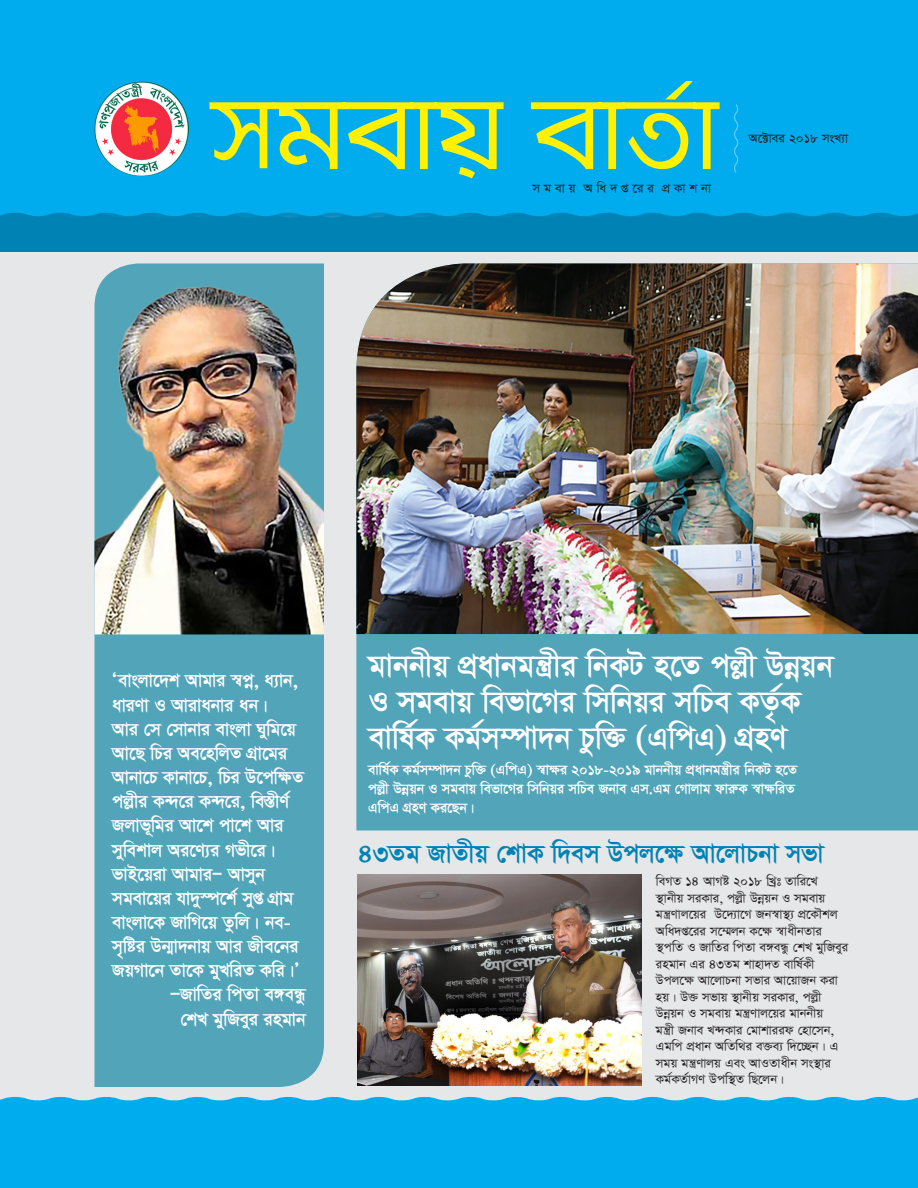
<style>
.page{position:relative;width:918px;height:1188px;background:#fff}
.page>*{position:absolute;margin:0;border:0;box-sizing:border-box;transform-origin:0 0}
.t1{font:700 36px/36px "Sutonny MJ";color:#fff}
.t2{font:700 30px "Sutonny MJ";color:#0082b5}
.t3{font:700 21px/24.2px "Sutonny MJ";color:#fff}
.t4{font:700 16.5px/19px "Sutonny MJ";color:#fff}
.t5{font:15px/16.5px "Sutonny MJ";color:#231f20}
</style>
<div class="page">
<div style="left:0;top:250px;width:918px;height:875px;background:#e6e7e9"></div>
<div style="left:0;top:14px;width:918px;height:237px;background:#0082b5"></div>
<div style="left:0;top:0;width:918px;height:216px;background:#00aced"></div>
<div style="left:0;top:1097px;width:918px;height:91px;background:#00aced"></div>
<div style="left:356px;top:634px;width:562px;height:196px;background:#52a4b8"></div>
<img style="left:356px;top:263px;width:562px;height:371px">
<div style="left:94px;top:263px;width:230px;height:824px;background:#52a4b8"></div>
<img style="left:94px;top:279px;width:230px;height:355px">
<svg style="left:210px;top:81px;width:510px;height:97px;background:#40bdb1"></svg>
<img style="left:358px;top:875px;width:284px;height:210px">
<img style="left:94px;top:82px;width:95px;height:94px;border-radius:47px">
<svg style="left:732px;top:103px;width:8px;height:71px"></svg>
<p class="t5" style="left:532px;top:180px;width:180px">M G EV Q A WA ` ß ‡I I CÖKV K BV</p>
<p class="t5" style="left:749px;top:130px;width:101px">A‡±VEI 2018 MSL¨V</p>
<p class="t3" style="left:112px;top:670px;width:193px">ÔEVSJV‡`K AVGVI ¯^CŒ, A¨VB,<br>AVIYV I AVIVABVI AB|<br>AVI †M †MVBVI EVSJV NYWG‡Q<br>AV‡Q WPI AE‡NWJZ MÖV‡GI<br>AVBV‡P KVBV‡P, WPI D‡CWŸZ<br>CJØXI K›`‡I K›`‡I, WE¯ÍXY©<br>RJVF~WGI AV‡K CV‡K AVI<br>MYWEKVJ AI‡Y¨I MFX‡I|<br>FVB‡QIV AVGVIÑ AVMYB<br>MGEV‡QI HV`Y¯Ú‡K© MYß MÖVG<br>EVSJV‡K RVWM‡Q ZZWJ| BE-<br>M„WÓI DB¥V`BVQ AVI RXE‡BI<br>RQMV‡B ZV‡K GYLWIZ KWI|Õ</p>
<p class="t3" style="left:170px;top:984px;width:146px">ÑRVWZI WCZV E½EÜZ</p>
<p class="t3" style="left:180px;top:1008px;width:127px">†KL GYWREYI INGVB</p>
<p class="t1" style="left:369px;top:649px;width:466px">GVBBXQ CÖAVBGŠ¿XI WBKU N‡Z CJØX DBŒQB<br>I MGEVQ WEFV‡MI WMWBQI MWPE KZ…©K<br>EVWL©K KG©M¤ÚV`B PZW³ (GWCG) MÖNY</p>
<p class="t4" style="left:368px;top:761px;width:430px">EVWL©K KG©M¤ÚV`B PZW³ (GWCG) ¯^VŸI 2018-2019 GVBBXQ CÖAVBGŠ¿XI WBKU N‡Z<br>CJØX DBŒQB I MGEVQ WEFV‡MI WMWBQI MWPE RBVE GM.GG †MVJVG DVIÆK ¯^VŸWIZ<br>GWCG MÖNY KI‡QB|</p>
<p class="t2" style="left:359px;top:837px;width:466px">43ZG RVZXQ †KVK W`EM DCJ‡Ÿ AV‡JVPBV MFV</p>
<p class="t5" style="left:656px;top:874px;width:195px">WEMZ 14 AVMÓ 2018 WLªT ZVWI‡L<br>¯’VBXQ MIKVI, CJØX DBŒQB I MGEVQ<br>GŠ¿YVJ‡QI D‡`¨V‡M RB¯^V¯’¨ CÖ‡KŠKJ<br>AWA`ß‡II M‡¤§JB K‡Ÿ ¯^VAXBZVI ¯’CWZ I RVWZI WCZV E½EÜZ†KL GYWREYI<br>INGVB GI 43ZG KVNV`Z EVWL©KX<br>DCJ‡Ÿ AV‡JVPBV MFVI AV‡QVRB KIV<br>NQ| D³ MFVQ ¯’VBXQ MIKVI, CJØX<br>DBŒQB I MGEVQ GŠ¿YVJ‡QI GVBBXQ<br>GŠ¿X RBVE L›`KVI †GVKVIID †NV‡MB,<br>GGWC CÖAVB AWZW_I E³E¨ W`‡”QB| G<br>MGQ GŠ¿YVJQ GES AVIZVAXB MS¯’VI<br>KG©KZ©VMY DCW¯’Z WQ‡JB|</p>
</div>
